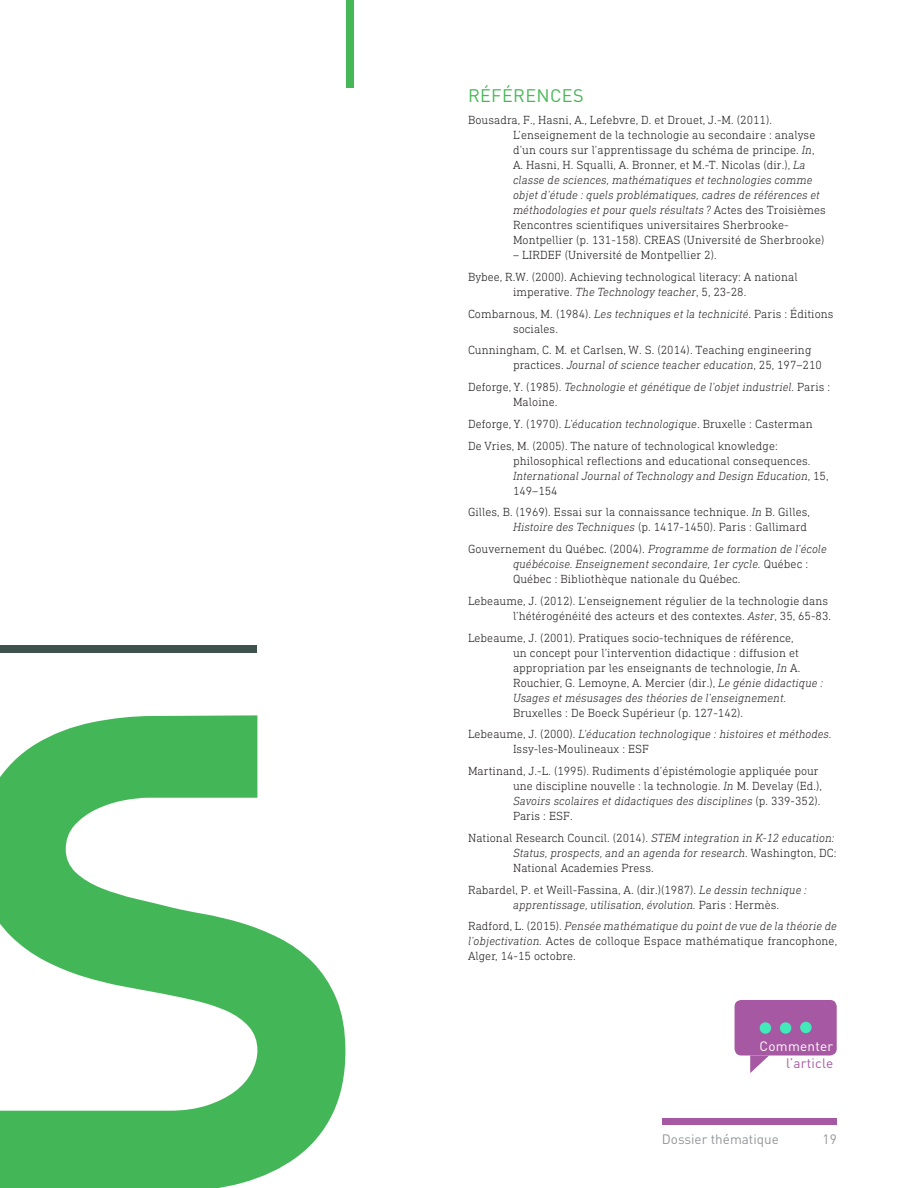
<style>
.page{position:relative;width:918px;height:1188px;background:#fff}
.page>*{position:absolute;margin:0;border:0;box-sizing:border-box;transform-origin:0 0}
.Section{font:18px "DIN";letter-spacing:.02em;color:#46b757}
.t1{font:13.5px "DIN";color:#939598}
.t2{font:13.5px "DIN";letter-spacing:.02em;color:#fff}
.t3{font:13.5px "DIN";letter-spacing:.02em;color:#a758a2}
.Footnote{font:300 12px/15px "DIN Next Slab Pro";letter-spacing:.005em;color:#231f20}
.Footnote-2{font:italic 300 12px/15px "DIN Next Slab Pro";letter-spacing:.005em;color:#231f20}
.Text{font:300 12px/15px "DIN Next Slab Pro";letter-spacing:.01em;color:#231f20;text-align:justify}
.s1{font-style:italic}
.s2{font-style:normal}
</style>
<div class="page">
<div style="left:0;top:645px;width:256px;height:7px;background:#3f514c"></div>
<div style="left:662px;top:1118px;width:175px;height:6px;background:#a758a2"></div>
<svg style="left:0;top:715px;width:345px;height:473px;fill:#43b757"></svg>
<div style="left:346px;top:0;width:7px;height:88px;background:#46b757"></div>
<div style="left:735px;top:1000px;width:102px;height:56px;background:#a758a2;border-radius:7px"></div>
<svg style="left:750px;top:1056px;width:19px;height:17px"></svg>
<div style="left:760px;top:1022px;width:11px;height:12px;background:#42eaba;border-radius:50%"></div>
<div style="left:800px;top:1022px;width:12px;height:11px;background:#42eaba;border-radius:50%"></div>
<div style="left:780px;top:1022px;width:11px;height:12px;background:#42eaba;border-radius:50%"></div>
<p class="Section" style="left:468px;top:85px;width:117px">RÉFÉRENCES</p>
<p class="Footnote" style="left:513px;top:112px;width:314px;text-indent:-45px">Bousadra, F., Hasni, A., Lefebvre, D. et Drouet, J.-M. (2011).<br>L’enseignement de la technologie au secondaire : analyse d’un cours sur l’apprentissage du schéma de principe. <span class="s1">In</span>, A. Hasni, H. Squalli, A. Bronner, et M.-T. Nicolas (dir.), <span class="s1">La classe de sciences, mathématiques et technologies comme objet d’étude : quels problématiques, cadres de références et méthodologies et pour quels résultats ?</span> Actes des Troisièmes Rencontres scientifiques universitaires Sherbrooke-Montpellier (p. 131-158). CREAS (Université de Sherbrooke)</p>
<p class="Footnote" style="left:513px;top:247px;width:205px">– LIRDEF (Université de Montpellier 2).</p>
<p class="Footnote" style="left:468px;top:269px;width:331px;text-align:center">Bybee, R.W. (2000). Achieving technological literacy: A national imperative. <span class="s1">The Technology teacher</span>, 5, 23-28.</p>
<p class="Footnote" style="left:513px;top:306px;width:322px;text-indent:-45px">Combarnous, M. (1984). <span class="s1">Les techniques et la technicité</span>. Paris : Éditions sociales.</p>
<p class="Footnote" style="left:513px;top:343px;width:310px;text-indent:-45px">Cunningham, C. M. et Carlsen, W. S. (2014). Teaching engineering practices. <span class="s1">Journal of science teacher education</span>, 25, 197–210</p>
<p class="Footnote-2" style="left:513px;top:379px;width:319px;text-indent:-45px"><span class="s2">Deforge, Y. (1985).</span> Technologie et génétique de l’objet industriel. <span class="s2">Paris :<br>Maloine.</span></p>
<p class="Footnote" style="left:468px;top:416px;width:346px">Deforge, Y. (1970). <span class="s1">L’éducation technologique</span>. Bruxelle : Casterman</p>
<p class="Footnote" style="left:513px;top:438px;width:317px;text-indent:-45px">De Vries, M. (2005). The nature of technological knowledge: philosophical reflections and educational consequences.<br><span class="s1">International Journal of Technology and Design Education</span>, 15, 149–154</p>
<p class="Footnote" style="left:468px;top:505px;width:344px;text-align:right">Gilles, B. (1969). Essai sur la connaissance technique. <span class="s1">In</span> B. Gilles,<br><span class="s1">Histoire des Techniques</span> (p. 1417-1450). Paris : Gallimard</p>
<p class="Footnote" style="left:513px;top:541px;width:315px;text-indent:-45px">Gouvernement du Québec. (2004). <span class="s1">Programme de formation de l’école québécoise. Enseignement secondaire, 1er cycle.</span> Québec :<br>Québec : Bibliothèque nationale du Québec.</p>
<p class="Footnote" style="left:468px;top:593px;width:365px;text-align:right">Lebeaume, J. (2012). L’enseignement régulier de la technologie dans l’hétérogénéité des acteurs et des contextes. <span class="s1">Aster</span>, 35, 65-83.</p>
<p class="Footnote" style="left:513px;top:630px;width:312px;text-indent:-45px">Lebeaume, J. (2001). Pratiques socio-techniques de référence,<br>un concept pour l’intervention didactique : diffusion et appropriation par les enseignants de technologie, <span class="s1">In</span> A.<br>Rouchier, G. Lemoyne, A. Mercier (dir.), <span class="s1">Le génie didactique :<br>Usages et mésusages des théories de l’enseignement.<br></span>Bruxelles : De Boeck Supérieur (p. 127-142).</p>
<p class="Footnote-2" style="left:513px;top:727px;width:320px;text-indent:-45px"><span class="s2">Lebeaume, J. (2000).</span> L’éducation technologique : histoires et méthodes.<br><span class="s2">Issy-les-Moulineaux : ESF</span></p>
<p class="Footnote" style="left:513px;top:763px;width:311px;text-indent:-45px">Martinand, J.-L. (1995). Rudiments d’épistémologie appliquée pour une discipline nouvelle : la technologie. <span class="s1">In</span> M. Develay (Ed.), <span class="s1">Savoirs scolaires et didactiques des disciplines</span> (p. 339-352).<br>Paris : ESF.</p>
<p class="Footnote-2" style="left:513px;top:830px;width:325px;text-indent:-45px"><span class="s2">National Research Council. (2014).</span> STEM integration in K-12 education:<br>Status, prospects, and an agenda for research. <span class="s2">Washington, DC:<br>National Academies Press.</span></p>
<p class="Footnote" style="left:513px;top:882px;width:295px;text-indent:-45px">Rabardel, P. et Weill-Fassina, A. (dir.)(1987). <span class="s1">Le dessin technique : apprentissage, utilisation, évolution.</span> Paris : Hermès.</p>
<p class="Text" style="left:468px;top:919px;width:371px">Radford, L. (2015). <span class="s1">Pensée mathématique du point de vue de la théorie de l’objectivation.</span> Actes de colloque Espace mathématique francophone, Alger, 14-15 octobre.</p>
<p class="t2" style="left:760px;top:1038px;width:75px">Commenter</p>
<p class="t3" style="left:786px;top:1055px;width:49px">l’article</p>
<p class="t1" style="left:662px;top:1131px;width:119px">Dossier thématique</p>
<p class="t1" style="left:823px;top:1131px;width:16px">19</p>
</div>
